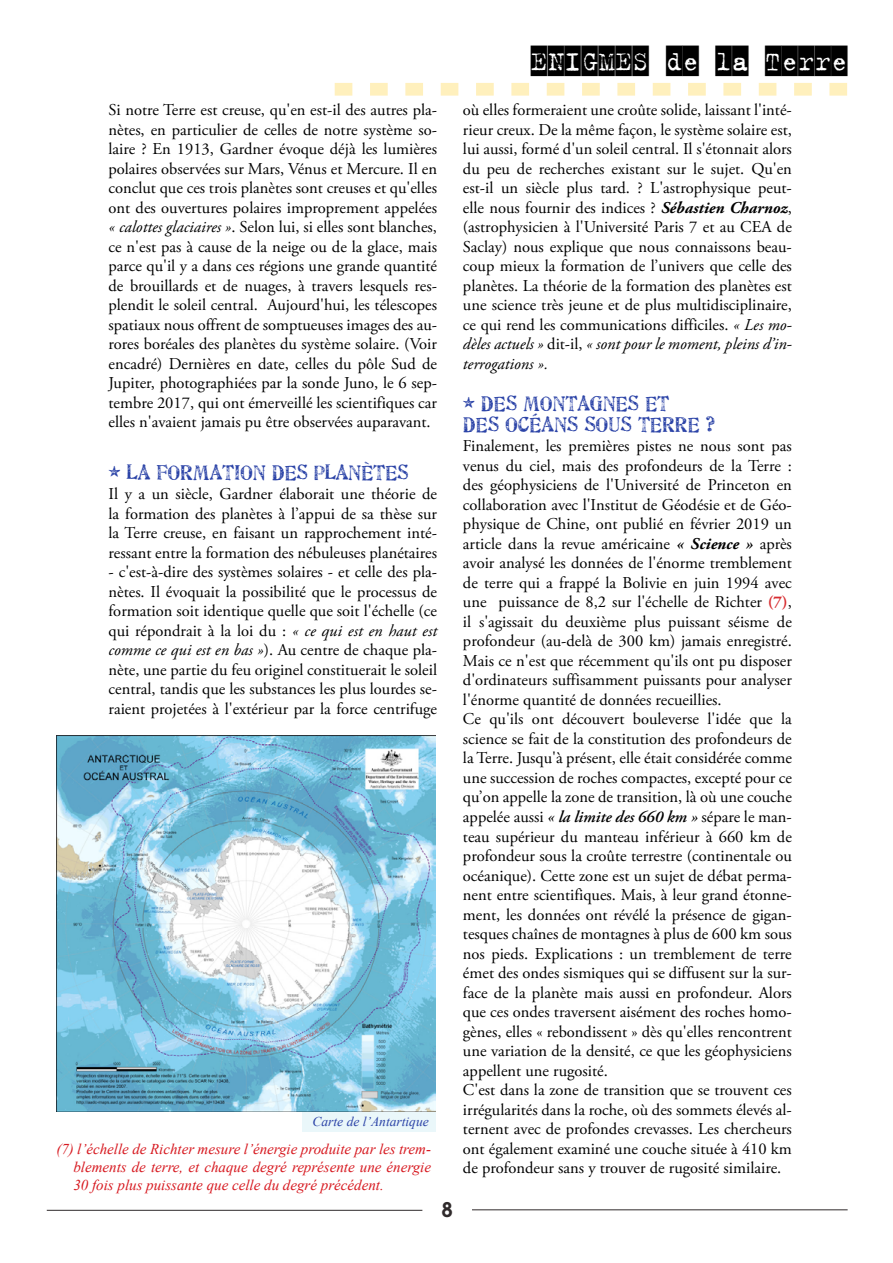
<style>
.page{position:relative;width:893px;height:1263px;background:#fff}
.page>*{position:absolute;margin:0;border:0;box-sizing:border-box;transform-origin:0 0}
.t1{font:30px "Trixie Cameo";letter-spacing:.01em;color:#000}
.t2{font:500 21px/21px "Artistamp";color:#2b43a7}
.t3{font:600 21px "Advantage";color:#2f2a2b}
.t4{font:16.5px/19.5px "Adobe Garamond Pro";color:#000;text-align:justify}
.t5{font:italic 15px/18px "Times New Roman";color:#d71920;text-align:justify}
.t6{font:italic 13.5px "Times New Roman";color:#2b43a7}
.s1{font-style:italic}
.s2{font-weight:700;font-style:italic}
.s3{font-weight:700;color:#d72c30}
.s4{font-weight:600;font-style:italic}
</style>
<div class="page">
<svg style="left:335px;top:83px;width:512px;height:13px"></svg>
<hr style="left:472px;top:1209px;width:376px;height:1px;background:#2f2a2b">
<hr style="left:47px;top:1210px;width:375px;height:1px;background:#2f2a2b">
<div style="left:302px;top:1105px;width:133px;height:27px;background:#eaf7fa"></div>
<img style="left:56px;top:735px;width:379px;height:377px">
<h1 class="t1" style="left:531px;top:45px;width:318px">ENIGMES DE LA TERRE</h1>
<p class="t4" style="left:109px;top:101px;width:330px">Si notre Terre est creuse, qu'en est-il des autres pla&shy;nètes, en particulier de celles de notre système so&shy;laire ? En 1913, Gardner évoque déjà les lumières polaires observées sur Mars, Vénus et Mercure. Il en conclut que ces trois planètes sont creuses et qu'elles ont des ouvertures polaires improprement appelées <span class="s1">« calottes glaciaires »</span>. Selon lui, si elles sont blanches, ce n'est pas à cause de la neige ou de la glace, mais parce qu'il y a dans ces régions une grande quantité de brouillards et de nuages, à travers lesquels res&shy;plendit le soleil central. Aujourd'hui, les télescopes spatiaux nous offrent de somptueuses images des au&shy;rores boréales des planètes du système solaire. (Voir encadré) Dernières en date, celles du pôle Sud de Jupiter, photographiées par la sonde Juno, le 6 sep&shy;tembre 2017, qui ont émerveillé les scientifiques car elles n'avaient jamais pu être observées auparavant.</p>
<p class="t2" style="left:109px;top:461px;width:301px">• LA FORMATION DES PLANÈTES</p>
<p class="t4" style="left:109px;top:485px;width:330px">Il y a un siècle, Gardner élaborait une théorie de la formation des planètes à l’appui de sa thèse sur la Terre creuse, en faisant un rapprochement inté&shy;ressant entre la formation des nébuleuses planétaires</p>
<p class="t4" style="left:109px;top:563px;width:330px">- c'est-à-dire des systèmes solaires - et celle des pla&shy;nètes. Il évoquait la possibilité que le processus de formation soit identique quelle que soit l'échelle (ce qui répondrait à la loi du : <span class="s1">« ce qui est en haut est comme ce qui est en bas »</span>). Au centre de chaque pla&shy;nète, une partie du feu originel constituerait le soleil central, tandis que les substances les plus lourdes se&shy;raient projetées à l'extérieur par la force centrifuge</p>
<p class="t6" style="left:313px;top:1112px;width:118px">Carte de l’Antartique</p>
<p class="t5" style="left:73px;top:1140px;width:359px;text-indent:-17px">(7) l’échelle de Richter mesure l’énergie produite par les trem&shy;blements de terre, et chaque degré représente une énergie 30 fois plus puissante que celle du degré précédent.</p>
<p class="t3" style="left:441px;top:1196px;width:14px">8</p>
<p class="t4" style="left:463px;top:101px;width:330px">où elles formeraient une croûte solide, laissant l'inté&shy;rieur creux. De la même façon, le système solaire est, lui aussi, formé d'un soleil central. Il s'étonnait alors du peu de recherches existant sur le sujet. Qu'en est-il un siècle plus tard. ? L'astrophysique peut&shy;elle nous fournir des indices ? <span class="s2">Sébastien Charnoz</span>, (astrophysicien à l'Université Paris 7 et au CEA de Saclay) nous explique que nous connaissons beau&shy;coup mieux la formation de l’univers que celle des planètes. La théorie de la formation des planètes est une science très jeune et de plus multidisciplinaire, ce qui rend les communications difficiles. <span class="s1">« Les mo&shy;dèles actuels »</span> dit-il, <span class="s1">« sont pour le moment, pleins d’in&shy;terrogations ».</span></p>
<p class="t2" style="left:463px;top:392px;width:253px">• DES MONTAGNES ET<br>DES OCÉANS SOUS TERRE ?</p>
<p class="t4" style="left:463px;top:437px;width:330px;text-align:left">Finalement, les premières pistes ne nous sont pas venus du ciel, mais des profondeurs de la Terre : des géophysiciens de l'Université de Princeton en collaboration avec l'Institut de Géodésie et de Géo&shy;physique de Chine, ont publié en février 2019 un article dans la revue américaine <span class="s2">« Science »</span> après avoir analysé les données de l'énorme tremblement de terre qui a frappé la Bolivie en juin 1994 avec une puissance de 8,2 sur l'échelle de Richter <span class="s3">(7)</span>, il s'agissait du deuxième plus puissant séisme de profondeur (au-delà de 300 km) jamais enregistré.<br>Mais ce n'est que récemment qu'ils ont pu disposer d'ordinateurs suffisamment puissants pour analyser l'énorme quantité de données recueillies.<br>Ce qu'ils ont découvert bouleverse l'idée que la science se fait de la constitution des profondeurs de la Terre. Jusqu'à présent, elle était considérée comme une succession de roches compactes, excepté pour ce qu’on appelle la zone de transition, là où une couche appelée aussi <span class="s4">« la limite des 660 km »</span> sépare le man&shy;teau supérieur du manteau inférieur à 660 km de profondeur sous la croûte terrestre (continentale ou océanique). Cette zone est un sujet de débat perma&shy;nent entre scientifiques. Mais, à leur grand étonne&shy;ment, les données ont révélé la présence de gigan&shy;tesques chaînes de montagnes à plus de 600 km sous nos pieds. Explications : un tremblement de terre émet des ondes sismiques qui se diffusent sur la sur&shy;face de la planète mais aussi en profondeur. Alors que ces ondes traversent aisément des roches homo&shy;gènes, elles « rebondissent » dès qu'elles rencontrent une variation de la densité, ce que les géophysiciens appellent une rugosité.<br>C'est dans la zone de transition que se trouvent ces irrégularités dans la roche, où des sommets élevés al&shy;ternent avec de profondes crevasses. Les chercheurs ont également examiné une couche située à 410 km de profondeur sans y trouver de rugosité similaire.</p>
</div>
